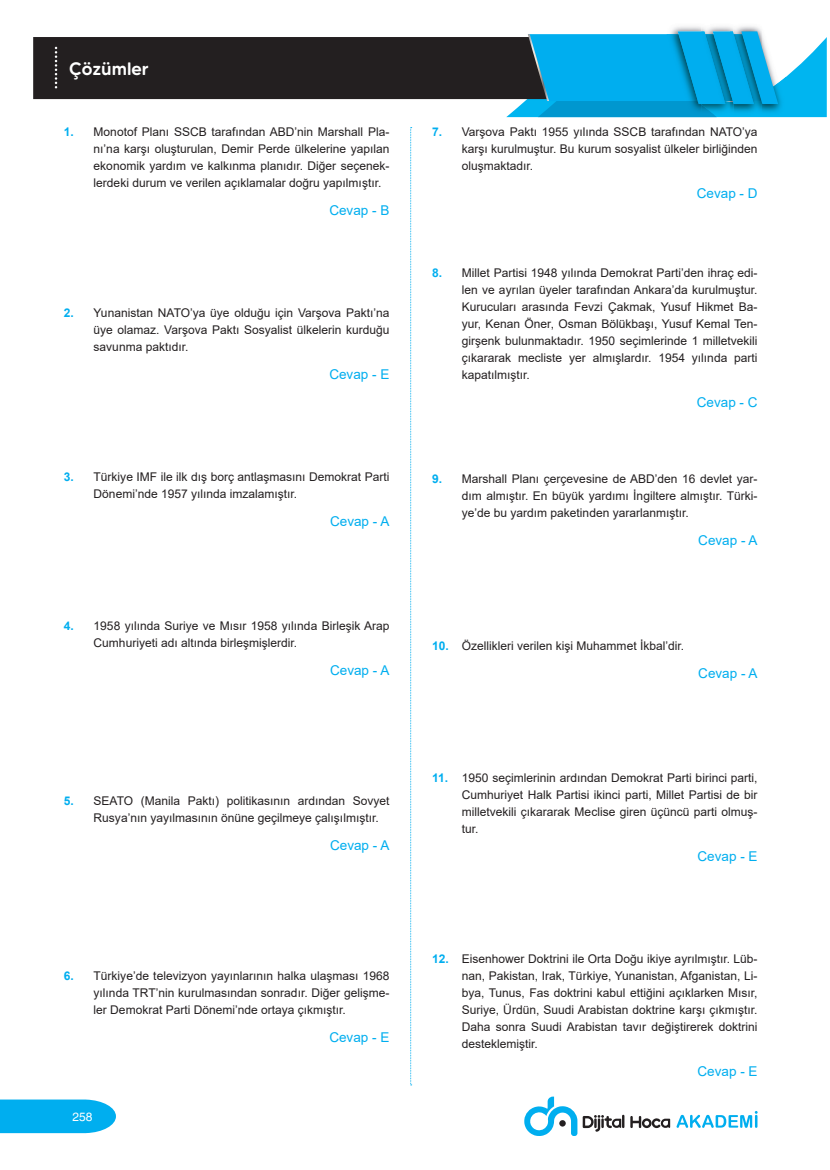
<style>
.page{position:relative;width:830px;height:1170px;background:#fff}
.page>*{position:absolute;margin:0;border:0;box-sizing:border-box;transform-origin:0 0}
.t1{font:500 18px "MADE Tommy Soft";color:#fff}
.CEVAP{font:13.5px "Arial";color:#00aeef}
.t2{font:12px/17px "Arial";color:#231f20;text-align:justify}
.t3{font:12px "yargi Helvetica";color:#fff}
.s1{font-weight:700;color:#00aeef}
</style>
<div class="page">
<svg style="left:0;top:1099px;width:116px;height:33px;background:#11b3f0"></svg>
<svg style="left:676px;top:1111px;width:81px;height:16px"></svg>
<svg style="left:630px;top:1116px;width:39px;height:12px"></svg>
<svg style="left:524px;top:1096px;width:100px;height:39px"></svg>
<svg style="left:410px;top:127px;width:1px;height:958px"></svg>
<div style="left:33px;top:37px;width:473px;height:62px;background:#231f20"></div>
<svg style="left:506px;top:26px;width:320px;height:91px;background:#2babda"></svg>
<svg style="left:55px;top:47px;width:2px;height:41px"></svg>
<h1 class="t1" style="left:69px;top:57px;width:81px">Çözümler</h1>
<p class="t2" style="left:94px;top:124px;width:297px;text-indent:-30px"><span class="s1">1.</span> Monotof Planı SSCB tarafından ABD’nin Marshall Pla&shy;nı’na karşı oluşturulan, Demir Perde ülkelerine yapılan ekonomik yardım ve kalkınma planıdır. Diğer seçenek&shy;lerdeki durum ve verilen açıklamalar doğru yapılmıştır.</p>
<p class="CEVAP" style="left:329px;top:201px;width:62px">Cevap - B</p>
<p class="t2" style="left:94px;top:304px;width:297px;text-indent:-30px"><span class="s1">2.</span> Yunanistan NATO’ya üye olduğu için Varşova Paktı’na üye olamaz. Varşova Paktı Sosyalist ülkelerin kurduğu savunma paktıdır.</p>
<p class="CEVAP" style="left:329px;top:365px;width:62px">Cevap - E</p>
<p class="t2" style="left:94px;top:468px;width:297px;text-indent:-30px"><span class="s1">3.</span> Türkiye IMF ile ilk dış borç antlaşmasını Demokrat Parti<br>Dönemi’nde 1957 yılında imzalamıştır.</p>
<p class="CEVAP" style="left:330px;top:511px;width:61px">Cevap - A</p>
<p class="t2" style="left:94px;top:617px;width:297px;text-indent:-30px"><span class="s1">4.</span> 1958 yılında Suriye ve Mısır 1958 yılında Birleşik Arap<br>Cumhuriyeti adı altında birleşmişlerdir.</p>
<p class="CEVAP" style="left:330px;top:661px;width:61px">Cevap - A</p>
<p class="t2" style="left:94px;top:792px;width:297px;text-indent:-30px"><span class="s1">5.</span> SEATO (Manila Paktı) politikasının ardından Sovyet<br>Rusya’nın yayılmasının önüne geçilmeye çalışılmıştır.</p>
<p class="CEVAP" style="left:330px;top:835px;width:61px">Cevap - A</p>
<p class="t2" style="left:94px;top:967px;width:297px;text-indent:-30px"><span class="s1">6.</span> Türkiye’de televizyon yayınlarının halka ulaşması 1968 yılında TRT’nin kurulmasından sonradır. Diğer gelişme&shy;ler Demokrat Parti Dönemi’nde ortaya çıkmıştır.</p>
<p class="CEVAP" style="left:329px;top:1027px;width:62px">Cevap - E</p>
<p class="t3" style="left:72px;top:1109px;width:22px">258</p>
<p class="t2" style="left:461px;top:124px;width:297px;text-indent:-30px"><span class="s1">7.</span> Varşova Paktı 1955 yılında SSCB tarafından NATO’ya karşı kurulmuştur. Bu kurum sosyalist ülkeler birliğinden oluşmaktadır.</p>
<p class="CEVAP" style="left:696px;top:184px;width:62px">Cevap - D</p>
<p class="t2" style="left:461px;top:264px;width:297px;text-indent:-30px"><span class="s1">8.</span> Millet Partisi 1948 yılında Demokrat Parti’den ihraç edi&shy;len ve ayrılan üyeler tarafından Ankara’da kurulmuştur.<br>Kurucuları arasında Fevzi Çakmak, Yusuf Hikmet Ba&shy;yur, Kenan Öner, Osman Bölükbaşı, Yusuf Kemal Ten&shy;girşenk bulunmaktadır. 1950 seçimlerinde 1 milletvekili çıkararak mecliste yer almışlardır. 1954 yılında parti kapatılmıştır.</p>
<p class="CEVAP" style="left:696px;top:393px;width:62px">Cevap - C</p>
<p class="t2" style="left:461px;top:470px;width:297px;text-indent:-30px"><span class="s1">9.</span> Marshall Planı çerçevesine de ABD’den 16 devlet yar&shy;dım almıştır. En büyük yardımı İngiltere almıştır. Türki&shy;ye’de bu yardım paketinden yararlanmıştır.</p>
<p class="CEVAP" style="left:698px;top:531px;width:61px">Cevap - A</p>
<p class="t2" style="left:432px;top:637px;width:253px"><span class="s1">10.</span> Özellikleri verilen kişi Muhammet İkbal’dir.</p>
<p class="CEVAP" style="left:698px;top:663px;width:61px">Cevap - A</p>
<p class="t2" style="left:461px;top:769px;width:297px;text-indent:-30px"><span class="s1">11.</span> 1950 seçimlerinin ardından Demokrat Parti birinci parti, Cumhuriyet Halk Partisi ikinci parti, Millet Partisi de bir milletvekili çıkararak Meclise giren üçüncü parti olmuş&shy;tur.</p>
<p class="CEVAP" style="left:697px;top:846px;width:62px">Cevap - E</p>
<p class="t2" style="left:461px;top:949px;width:297px;text-indent:-30px"><span class="s1">12.</span> Eisenhower Doktrini ile Orta Doğu ikiye ayrılmıştır. Lüb&shy;nan, Pakistan, Irak, Türkiye, Yunanistan, Afganistan, Li&shy;bya, Tunus, Fas doktrini kabul ettiğini açıklarken Mısır, Suriye, Ürdün, Suudi Arabistan doktrine karşı çıkmıştır.<br>Daha sonra Suudi Arabistan tavır değiştirerek doktrini desteklemiştir.</p>
<p class="CEVAP" style="left:697px;top:1061px;width:62px">Cevap - E</p>
</div>
